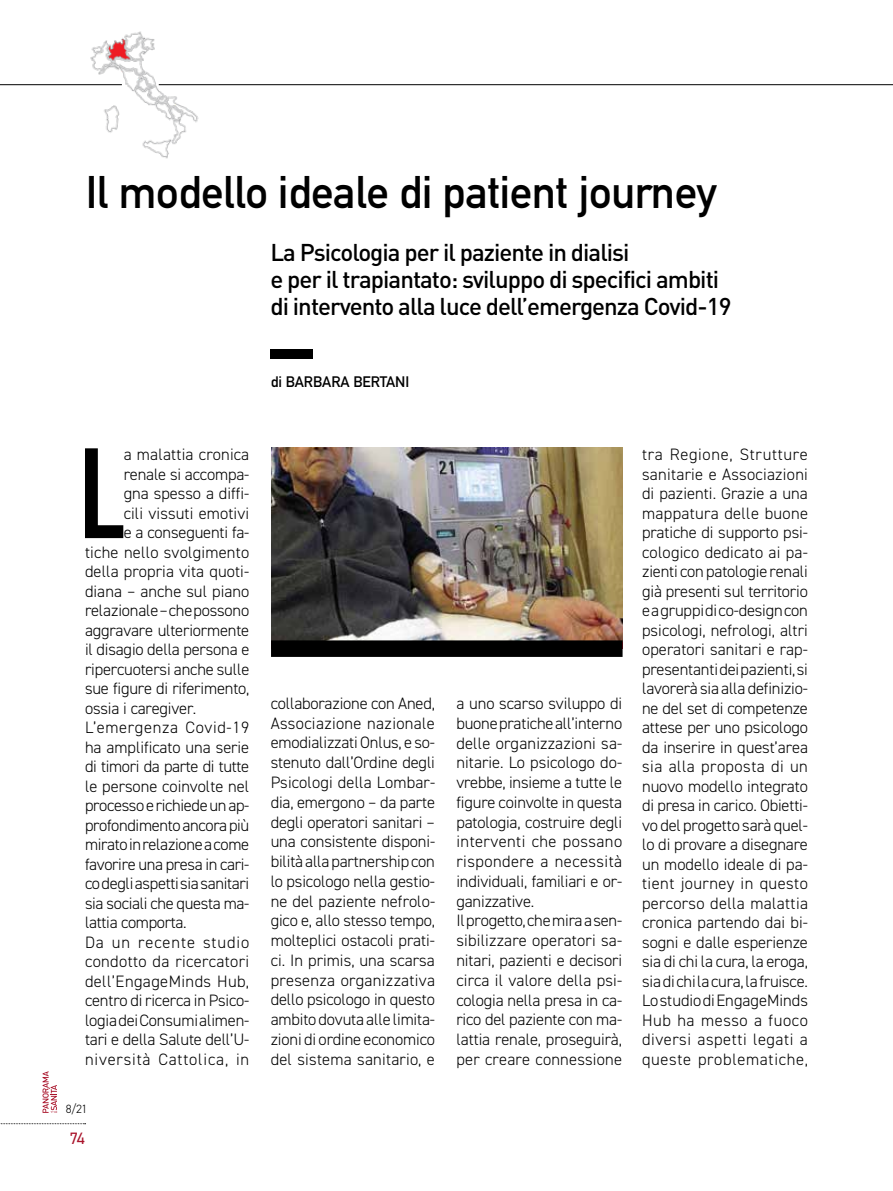
<style>
.page{position:relative;width:893px;height:1191px;background:#fff}
.page>*{position:absolute;margin:0;border:0;box-sizing:border-box;transform-origin:0 0}
.t1{font:700 126px "DIN Condensed";color:#000}
.t2{font:700 45px "DIN Alternate";letter-spacing:-.01em;color:#000}
.t3{font:500 24px/27px "DIN";letter-spacing:-.04em;color:#000}
.t4{font:300 16.5px/19.8px "DIN2014";letter-spacing:-.01em;color:#000;text-align:justify}
.t5{font:300 16.5px "DIN2014";letter-spacing:.01em;color:#000}
.t6{font:300 16.5px "DIN2014";letter-spacing:.015em;color:#000}
.t7{font:300 16.5px "DIN2014";letter-spacing:.02em;color:#000}
.t8{font:300 16.5px "DIN2014";letter-spacing:.05em;color:#000}
.t9{font:300 16.5px "DIN2014";letter-spacing:.025em;color:#000}
.t10{font:300 16.5px "DIN2014";letter-spacing:.04em;color:#000}
.t11{font:300 16.5px "DIN2014";letter-spacing:.055em;color:#000}
.t12{font:16.5px "DIN2014";color:#a9132a}
.t13{font:700 15px "DIN Alternate";color:#000}
.t14{font:300 12px "DIN2014";color:#000}
</style>
<div class="page">
<svg style="left:0;top:1123px;width:86px;height:1px"></svg>
<svg style="left:43px;top:1071px;width:14px;height:41px"></svg>
<hr style="left:0;top:84px;width:122px;height:1px;background:#000">
<hr style="left:159px;top:84px;width:734px;height:1px;background:#000">
<img style="left:86px;top:31px;width:117px;height:128px">
<div style="left:271px;top:349px;width:42px;height:10px;background:#000"></div>
<img style="left:271px;top:447px;width:352px;height:193px">
<div style="left:271px;top:640px;width:352px;height:17px;background:#000"></div>
<h2 class="t2" style="left:86px;top:158px;width:632px">Il modello ideale di patient journey</h2>
<h3 class="t3" style="left:270px;top:238px;width:462px">La Psicologia per il paziente in dialisi<br>e per il trapiantato: sviluppo di specifici ambiti di intervento alla luce dell’emergenza Covid-19</h3>
<p class="t13" style="left:271px;top:370px;width:140px">di BARBARA BERTANI</p>
<h1 class="t1" style="left:79px;top:409px;width:48px">L</h1>
<p class="t5" style="left:124px;top:444px;width:127px">a malattia cronica</p>
<p class="t4" style="left:124px;top:464px;width:127px">renale si accompa-</p>
<p class="t4" style="left:124px;top:483px;width:127px">gna spesso a diffi-</p>
<p class="t5" style="left:124px;top:503px;width:127px">cili vissuti emotivi</p>
<p class="t4" style="left:124px;top:522px;width:127px">e a conseguenti fa-</p>
<p class="t6" style="left:85px;top:542px;width:166px">tiche nello svolgimento</p>
<p class="t4" style="left:85px;top:561px;width:166px">della propria vita quoti-</p>
<p class="t4" style="left:85px;top:581px;width:166px">diana – anche sul piano</p>
<p class="t4" style="left:85px;top:600px;width:166px">relazionale – che possono</p>
<p class="t4" style="left:85px;top:620px;width:166px">aggravare ulteriormente</p>
<p class="t4" style="left:85px;top:639px;width:166px">il disagio della persona e</p>
<p class="t4" style="left:85px;top:659px;width:166px">ripercuotersi anche sulle</p>
<p class="t4" style="left:85px;top:678px;width:166px">sue figure di riferimento,</p>
<p class="t4" style="left:85px;top:698px;width:113px">ossia i caregiver.</p>
<p class="t10" style="left:85px;top:717px;width:166px">L’emergenza Covid-19</p>
<p class="t4" style="left:85px;top:737px;width:166px">ha amplificato una serie</p>
<p class="t4" style="left:85px;top:756px;width:166px">di timori da parte di tutte</p>
<p class="t4" style="left:85px;top:776px;width:166px">le persone coinvolte nel</p>
<p class="t4" style="left:85px;top:795px;width:166px">processo e richiede un ap-</p>
<p class="t4" style="left:85px;top:815px;width:166px">profondimento ancora più</p>
<p class="t4" style="left:85px;top:834px;width:166px">mirato in relazione a come</p>
<p class="t4" style="left:85px;top:854px;width:166px">favorire una presa in cari-</p>
<p class="t4" style="left:85px;top:873px;width:166px">co degli aspetti sia sanitari</p>
<p class="t4" style="left:85px;top:893px;width:166px">sia sociali che questa ma-</p>
<p class="t4" style="left:85px;top:912px;width:103px">lattia comporta.</p>
<p class="t11" style="left:85px;top:932px;width:166px">Da un recente studio</p>
<p class="t7" style="left:85px;top:951px;width:166px">condotto da ricercatori</p>
<p class="t9" style="left:85px;top:971px;width:166px">dell’EngageMinds Hub,</p>
<p class="t4" style="left:85px;top:990px;width:166px">centro di ricerca in Psico-</p>
<p class="t4" style="left:85px;top:1010px;width:166px">logia dei Consumi alimen-</p>
<p class="t4" style="left:85px;top:1029px;width:166px">tari e della Salute dell’U-</p>
<p class="t8" style="left:85px;top:1049px;width:166px">niversità Cattolica, in</p>
<p class="t14" style="left:66px;top:1101px;width:23px">8/21</p>
<p class="t12" style="left:70px;top:1128px;width:17px">74</p>
<p class="t4" style="left:271px;top:693px;width:166px">collaborazione con Aned, Associazione nazionale emodializzati Onlus, e so&shy;stenuto dall’Ordine degli Psicologi della Lombar&shy;dia, emergono – da parte degli operatori sanitari – una consistente disponi&shy;bilità alla partnership con lo psicologo nella gestio&shy;ne del paziente nefrolo&shy;gico e, allo stesso tempo, molteplici ostacoli prati&shy;ci. In primis, una scarsa presenza organizzativa dello psicologo in questo ambito dovuta alle limita&shy;zioni di ordine economico del sistema sanitario, e</p>
<p class="t4" style="left:456px;top:693px;width:167px;text-align:left">a uno scarso sviluppo di buone pratiche all’interno delle organizzazioni sa&shy;nitarie. Lo psicologo do&shy;vrebbe, insieme a tutte le figure coinvolte in questa patologia, costruire degli interventi che possano rispondere a necessità individuali, familiari e or&shy;ganizzative.<br>Il progetto, che mira a sen&shy;sibilizzare operatori sa&shy;nitari, pazienti e decisori circa il valore della psi&shy;cologia nella presa in ca&shy;rico del paziente con ma&shy;lattia renale, proseguirà, per creare connessione</p>
<p class="t4" style="left:642px;top:445px;width:167px">tra Regione, Strutture sanitarie e Associazioni di pazienti. Grazie a una mappatura delle buone pratiche di supporto psi&shy;cologico dedicato ai pa&shy;zienti con patologie renali già presenti sul territorio e a gruppi di co-design con psicologi, nefrologi, altri operatori sanitari e rap&shy;presentanti dei pazienti, si lavorerà sia alla definizio&shy;ne del set di competenze attese per uno psicologo da inserire in quest’area sia alla proposta di un nuovo modello integrato di presa in carico. Obietti&shy;vo del progetto sarà quel&shy;lo di provare a disegnare un modello ideale di pa&shy;tient journey in questo percorso della malattia cronica partendo dai bi&shy;sogni e dalle esperienze sia di chi la cura, la eroga, sia di chi la cura, la fruisce.<br>Lo studio di EngageMinds Hub ha messo a fuoco diversi aspetti legati a queste problematiche,</p>
</div>
